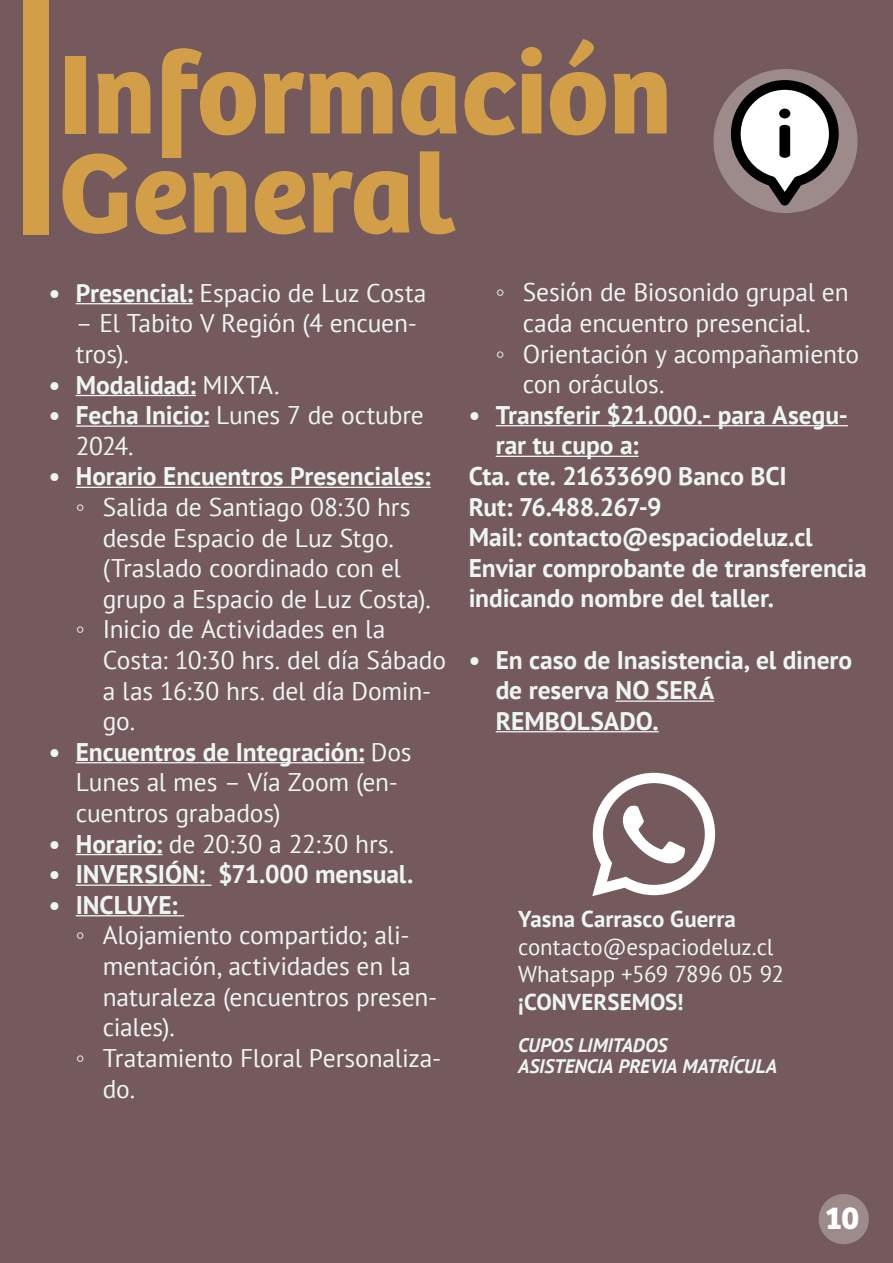
<style>
.page{position:relative;width:893px;height:1263px;background:#745a5c}
.page>*{position:absolute;margin:0;border:0;box-sizing:border-box;transform-origin:0 0}
.t1{font:700 116.7px/99px "Bree";color:#d29f48}
.t2{font:700 33px "Bree";color:#fff}
.t3{font:25.5px/30.6px "PT Sans";letter-spacing:-.005em;color:#eef6f3}
.t4{font:700 25.5px/30.6px "PT Sans";letter-spacing:-.005em;color:#eef6f3}
.t5{font:700 25.5px "PT Sans";letter-spacing:-.025em;color:#eef6f3}
.t6{font:22.95px/27.6px "PT Sans";letter-spacing:-.005em;color:#eef6f3}
.t7{font:700 22.95px "PT Sans";color:#eef6f3}
.t8{font:italic 700 19.5px/21px "PT Sans";letter-spacing:-.01em;color:#eef6f3}
.s1{font-weight:700}
.s2{font-weight:400}
.s3{font-family:"Times New Roman"}
</style>
<div class="page">
<div style="left:24px;top:0;width:25px;height:234px;background:#d29f48"></div>
<div style="left:713px;top:69px;width:144px;height:144px;background:#9d8b8c;border-radius:50%"></div>
<svg style="left:731px;top:80px;width:108px;height:126px"></svg>
<div style="left:779px;top:109px;width:11px;height:9px;background:#000;border-radius:50%"></div>
<hr style="left:76px;top:303px;width:117px;height:1px;background:#eef6f3">
<hr style="left:76px;top:395px;width:120px;height:1px;background:#eef6f3">
<hr style="left:76px;top:425px;width:133px;height:2px;background:#eef6f3">
<hr style="left:76px;top:487px;width:355px;height:1px;background:#eef6f3">
<hr style="left:76px;top:762px;width:288px;height:1px;background:#eef6f3">
<hr style="left:76px;top:854px;width:86px;height:1px;background:#eef6f3">
<hr style="left:76px;top:884px;width:136px;height:2px;background:#eef6f3">
<hr style="left:76px;top:915px;width:108px;height:1px;background:#eef6f3">
<div style="left:819px;top:1194px;width:50px;height:50px;background:#9d8b8c;border-radius:50%"></div>
<svg style="left:592px;top:773px;width:123px;height:123px"></svg>
<hr style="left:496px;top:425px;width:343px;height:1px;background:#eef6f3">
<hr style="left:496px;top:456px;width:143px;height:1px;background:#eef6f3">
<hr style="left:616px;top:700px;width:98px;height:2px;background:#eef6f3">
<hr style="left:496px;top:731px;width:163px;height:1px;background:#eef6f3">
<h1 class="t1" style="left:58px;top:35px;width:615px">Información<br>General</h1>
<p class="t3" style="left:49px;top:277px;width:379px"><span class="s1">• Presencial:</span> Espacio de Luz Costa</p>
<p class="t3" style="left:76px;top:308px;width:343px">– El Tabito V Región (4 encuen&shy;tros).</p>
<p class="t4" style="left:49px;top:369px;width:232px">• Modalidad: <span class="s2">MIXTA.</span></p>
<p class="t3" style="left:76px;top:399px;width:350px;text-indent:-27px"><span class="s1">• Fecha Inicio:</span> Lunes 7 de octubre<br>2024.</p>
<p class="t4" style="left:49px;top:461px;width:383px">• Horario Encuentros Presenciales:</p>
<p class="t3" style="left:76px;top:491px;width:336px"><span class="s3">◦</span> Salida de Santiago 08:30 hrs</p>
<p class="t3" style="left:103px;top:522px;width:293px">desde Espacio de Luz Stgo.</p>
<p class="t3" style="left:103px;top:552px;width:300px">(Traslado coordinado con el</p>
<p class="t3" style="left:103px;top:583px;width:330px">grupo a Espacio de Luz Costa).</p>
<p class="t3" style="left:76px;top:614px;width:311px"><span class="s3">◦</span> Inicio de Actividades en la</p>
<p class="t3" style="left:103px;top:644px;width:345px">Costa: 10:30 hrs. del día Sábado</p>
<p class="t3" style="left:103px;top:675px;width:330px">a las 16:30 hrs. del día Domin-</p>
<p class="t3" style="left:103px;top:705px;width:34px">go.</p>
<p class="t3" style="left:76px;top:736px;width:337px;text-indent:-27px"><span class="s1">• Encuentros de Integración:</span> Dos<br>Lunes al mes – Vía Zoom (en&shy;cuentros grabados)</p>
<p class="t3" style="left:49px;top:828px;width:347px"><span class="s1">• Horario:</span> de 20:30 a 22:30 hrs.</p>
<p class="t4" style="left:49px;top:858px;width:366px">• INVERSIÓN: $71.000 mensual.</p>
<p class="t4" style="left:49px;top:889px;width:130px">• INCLUYE:</p>
<p class="t3" style="left:76px;top:920px;width:335px"><span class="s3">◦</span> Alojamiento compartido; ali-</p>
<p class="t3" style="left:103px;top:950px;width:309px">mentación, actividades en la</p>
<p class="t3" style="left:103px;top:981px;width:336px">naturaleza (encuentros presen-</p>
<p class="t3" style="left:103px;top:1011px;width:74px">ciales).</p>
<p class="t3" style="left:76px;top:1042px;width:367px"><span class="s3">◦</span> Tratamiento Floral Personaliza-</p>
<p class="t3" style="left:103px;top:1073px;width:34px">do.</p>
<p class="t3" style="left:496px;top:277px;width:354px"><span class="s3">◦</span> Sesión de Biosonido grupal en</p>
<p class="t3" style="left:523px;top:307px;width:290px">cada encuentro presencial.</p>
<p class="t3" style="left:496px;top:338px;width:365px"><span class="s3">◦</span> Orientación y acompañamiento</p>
<p class="t3" style="left:523px;top:368px;width:143px">con oráculos.</p>
<p class="t4" style="left:469px;top:399px;width:381px">• Transferir $21.000.- para Asegu-</p>
<p class="t4" style="left:496px;top:430px;width:144px">rar tu cupo a:</p>
<p class="t4" style="left:469px;top:460px;width:320px">Cta. cte. 21633690 Banco BCI</p>
<p class="t5" style="left:469px;top:490px;width:194px">Rut: 76.488.267-9</p>
<p class="t4" style="left:469px;top:521px;width:345px">Mail: contacto@espaciodeluz.cl</p>
<p class="t4" style="left:469px;top:552px;width:400px">Enviar comprobante de transferencia</p>
<p class="t4" style="left:469px;top:583px;width:307px">indicando nombre del taller.</p>
<p class="t4" style="left:496px;top:644px;width:358px;text-indent:-27px">• En caso de Inasistencia, el dinero de reserva NO SERÁ<br>REMBOLSADO.</p>
<p class="t7" style="left:518px;top:904px;width:219px">Yasna Carrasco Guerra</p>
<p class="t6" style="left:518px;top:932px;width:267px">contacto@espaciodeluz.cl<br>Whatsapp +569 7896 05 92</p>
<p class="t7" style="left:518px;top:986px;width:167px">¡CONVERSEMOS!</p>
<p class="t8" style="left:518px;top:1034px;width:261px">CUPOS LIMITADOS<br>ASISTENCIA PREVIA MATRÍCULA</p>
<p class="t2" style="left:826px;top:1192px;width:35px">10</p>
</div>
